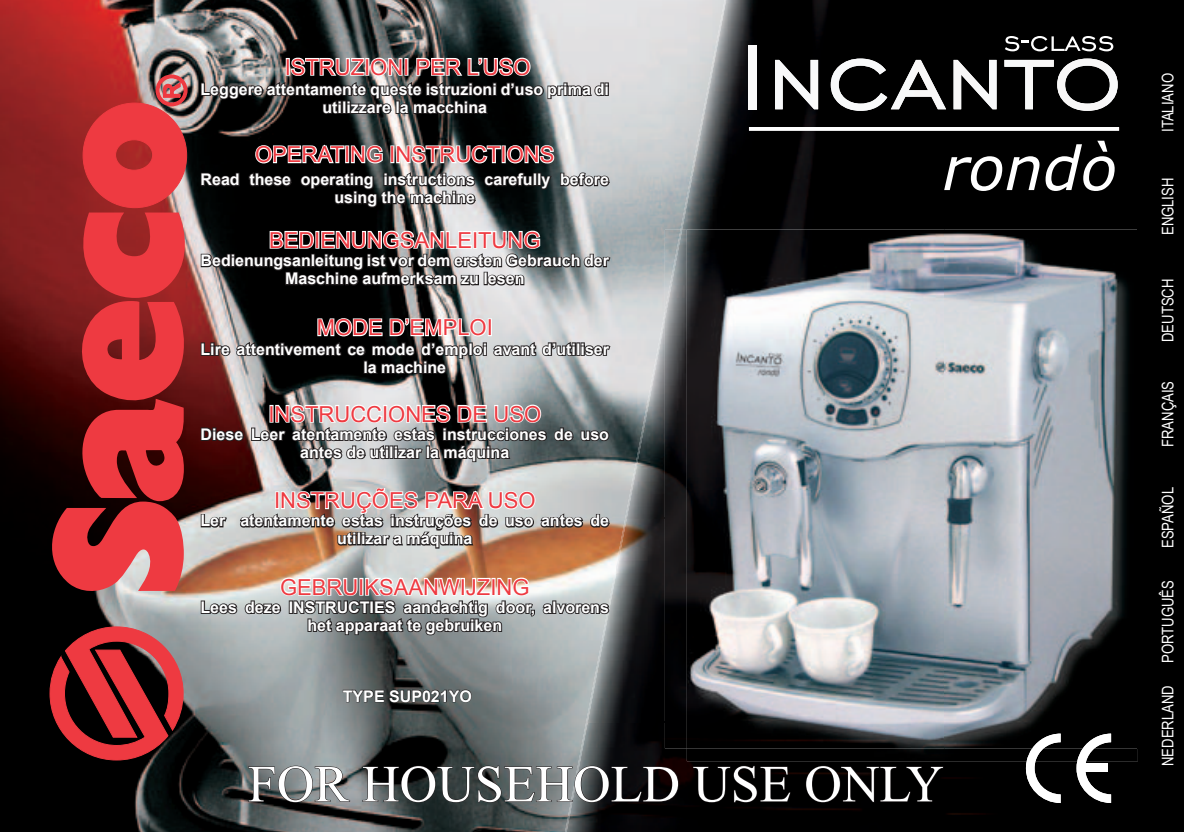
<style>
.page{position:relative;width:1184px;height:832px;background:#fff}
.page>*{position:absolute;margin:0;border:0;box-sizing:border-box;transform-origin:0 0}
.t1{font:52px "Times New Roman";color:#fff}
.t2{font:22px "Arial";color:#ee3a41}
.t3{font:700 16px/18px "Arial";color:#fff;text-align:center}
.t4{font:16px "Arial Narrow";color:#fff}
</style>
<div class="page">
<img style="left:0;top:0;width:673px;height:832px">
<img style="left:618px;top:723px;width:565px;height:109px">
<img style="left:618px;top:587px;width:46px;height:136px">
<div style="left:1145px;top:0;width:38px;height:723px;background:#000"></div>
<img style="left:625px;top:177px;width:520px;height:68px">
<img style="left:731px;top:0;width:414px;height:178px">
<img style="left:616px;top:245px;width:48px;height:68px">
<img style="left:560px;top:517px;width:58px;height:315px">
<img style="left:616px;top:313px;width:48px;height:274px">
<img style="left:673px;top:0;width:58px;height:230px">
<svg style="left:248px;top:765px;width:102px;height:38px;background:#686c6d"></svg>
<svg style="left:362px;top:765px;width:317px;height:38px;background:#343738"></svg>
<svg style="left:692px;top:765px;width:99px;height:38px;background:#060505"></svg>
<svg style="left:805px;top:765px;width:138px;height:38px;background:#050404"></svg>
<svg style="left:50px;top:626px;width:133px;height:134px;background:#89292d"></svg>
<svg style="left:46px;top:74px;width:142px;height:521px;background:#b13034"></svg>
<svg style="left:1025px;top:761px;width:35px;height:42px"></svg>
<svg style="left:1076px;top:761px;width:34px;height:42px"></svg>
<div style="left:1082px;top:763px;width:25px;height:9px;background:#fff"></div>
<img style="left:686px;top:748px;width:451px;height:13px">
<img style="left:1026px;top:748px;width:17px;height:13px">
<img style="left:1077px;top:748px;width:17px;height:13px">
<img style="left:664px;top:230px;width:498px;height:518px">
<img style="left:664px;top:230px;width:18px;height:89px">
<img style="left:1032px;top:733px;width:28px;height:15px">
<img style="left:1082px;top:733px;width:28px;height:15px">
<img style="left:748px;top:45px;width:8px;height:64px">
<img style="left:775px;top:60px;width:43px;height:49px">
<img style="left:830px;top:59px;width:57px;height:52px">
<img style="left:890px;top:60px;width:55px;height:49px">
<img style="left:953px;top:60px;width:43px;height:49px">
<img style="left:1004px;top:60px;width:49px;height:49px">
<img style="left:1056px;top:59px;width:61px;height:52px">
<svg style="left:748px;top:127px;width:370px;height:4px"></svg>
<svg style="left:1004px;top:36px;width:109px;height:15px"></svg>
<svg style="left:944px;top:156px;width:95px;height:35px"></svg>
<svg style="left:1045px;top:141px;width:69px;height:50px"></svg>
<svg style="left:200px;top:56px;width:408px;height:60px;background:#5e5e5e"></svg>
<svg style="left:200px;top:171px;width:41px;height:17px"></svg>
<svg style="left:247px;top:140px;width:363px;height:69px;background:#545556"></svg>
<svg style="left:200px;top:225px;width:411px;height:63px;background:#5d5e5e"></svg>
<svg style="left:200px;top:310px;width:411px;height:66px;background:#716d6d"></svg>
<svg style="left:200px;top:403px;width:410px;height:60px;background:#736e6f"></svg>
<svg style="left:200px;top:513px;width:28px;height:16px"></svg>
<img style="left:238px;top:486px;width:372px;height:63px">
<svg style="left:200px;top:564px;width:410px;height:73px;background:#a59d96"></svg>
<svg style="left:342px;top:689px;width:130px;height:14px;background:#464a4a"></svg>
<h2 class="t2" style="left:284px;top:53px;width:247px">ISTRUZIONI PER L’USO</h2>
<p class="t3" style="left:200px;top:81px;width:410px">Leggere attentamente queste istruzioni d’uso prima di utilizzare la macchina</p>
<p class="t4" style="left:1155px;top:132px;width:60px;rotate:-90deg">ITALIANO</p>
<h2 class="t2" style="left:255px;top:140px;width:301px">OPERATING INSTRUCTIONS</h2>
<p class="t3" style="left:200px;top:171px;width:410px">Read these operating instructions carefully before using the machine</p>
<h2 class="t2" style="left:269px;top:225px;width:273px">BEDIENUNGSANLEITUNG</h2>
<p class="t3" style="left:200px;top:252px;width:410px">Bedienungsanleitung ist vor dem ersten Gebrauch der<br>Maschine aufmerksam zu lesen</p>
<h2 class="t2" style="left:316px;top:313px;width:178px">MODE D’EMPLOI</h2>
<p class="t3" style="left:200px;top:341px;width:410px">Lire attentivement ce mode d’emploi avant d’utiliser la machine</p>
<h2 class="t2" style="left:268px;top:399px;width:274px">INSTRUCCIONES DE USO</h2>
<p class="t3" style="left:200px;top:426px;width:410px">Diese Leer atentamente estas instrucciones de uso antes de utilizar la máquina</p>
<h2 class="t2" style="left:274px;top:486px;width:263px">INSTRUÇÕES PARA USO</h2>
<p class="t3" style="left:200px;top:512px;width:410px">Ler atentamente estas instruções de uso antes de utilizar a máquina</p>
<h2 class="t2" style="left:280px;top:572px;width:251px">GEBRUIKSAANWIJZING</h2>
<p class="t3" style="left:200px;top:599px;width:410px">Lees deze INSTRUCTIES aandachtig door, alvorens het apparaat te gebruiken</p>
<p class="t3" style="left:343px;top:687px;width:130px">TYPE SUP021YO</p>
<h1 class="t1" style="left:248px;top:749px;width:697px">FOR HOUSEHOLD USE ONLY</h1>
<p class="t4" style="left:1155px;top:235px;width:59px;rotate:-90deg">ENGLISH</p>
<p class="t4" style="left:1155px;top:342px;width:65px;rotate:-90deg">DEUTSCH</p>
<p class="t4" style="left:1155px;top:447px;width:68px;rotate:-90deg">FRANÇAIS</p>
<p class="t4" style="left:1155px;top:548px;width:63px;rotate:-90deg">ESPAÑOL</p>
<p class="t4" style="left:1155px;top:663px;width:84px;rotate:-90deg">PORTUGUÊS</p>
<p class="t4" style="left:1155px;top:766px;width:82px;rotate:-90deg">NEDERLAND</p>
</div>
